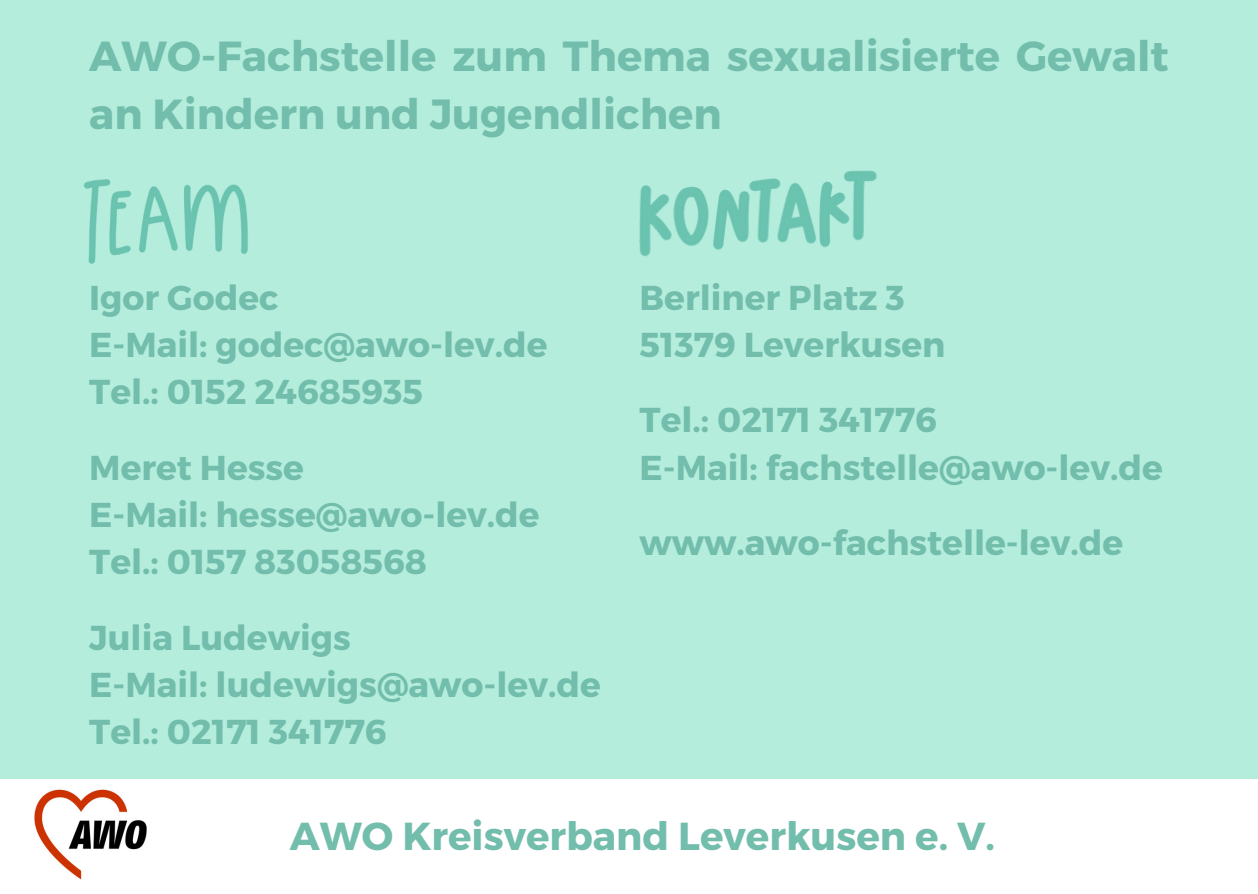
<style>
.page{position:relative;width:1258px;height:894px;background:#fff}
.page>*{position:absolute;margin:0;border:0;box-sizing:border-box;transform-origin:0 0}
.t1{font:700 42px/58.5px "Montserrat";color:#72bdab}
.t2{font:700 39px "Montserrat";color:#72bdab}
.t3{font:700 34.5px/47.4px "Montserrat";color:#72bdab}
</style>
<div class="page">
<div style="left:0;top:0;width:1258px;height:893px;background:#b5eddc"></div>
<div style="left:0;top:779px;width:1258px;height:114px;background:#fff"></div>
<img style="left:34px;top:789px;width:113px;height:91px">
<img style="left:84px;top:179px;width:164px;height:84px">
<img style="left:639px;top:170px;width:238px;height:87px">
<p class="t1" style="left:89px;top:24px;width:1081px">AWO-Fachstelle zum Thema sexualisierte Gewalt an Kindern und Jugendlichen</p>
<p class="t3" style="left:89px;top:272px;width:460px">Igor Godec<br>E-Mail: godec@awo-lev.de<br>Tel.: 0152 24685935</p>
<p class="t3" style="left:89px;top:442px;width:452px">Meret Hesse<br>E-Mail: hesse@awo-lev.de<br>Tel.: 0157 83058568</p>
<p class="t3" style="left:89px;top:611px;width:513px">Julia Ludewigs<br>E-Mail: ludewigs@awo-lev.de<br>Tel.: 02171 341776</p>
<p class="t3" style="left:640px;top:272px;width:307px">Berliner Platz 3<br>51379 Leverkusen</p>
<p class="t3" style="left:640px;top:395px;width:525px">Tel.: 02171 341776<br>E-Mail: fachstelle@awo-lev.de</p>
<p class="t3" style="left:640px;top:517px;width:485px">www.awo-fachstelle-lev.de</p>
<p class="t2" style="left:290px;top:810px;width:707px">AWO Kreisverband Leverkusen e. V.</p>
</div>
